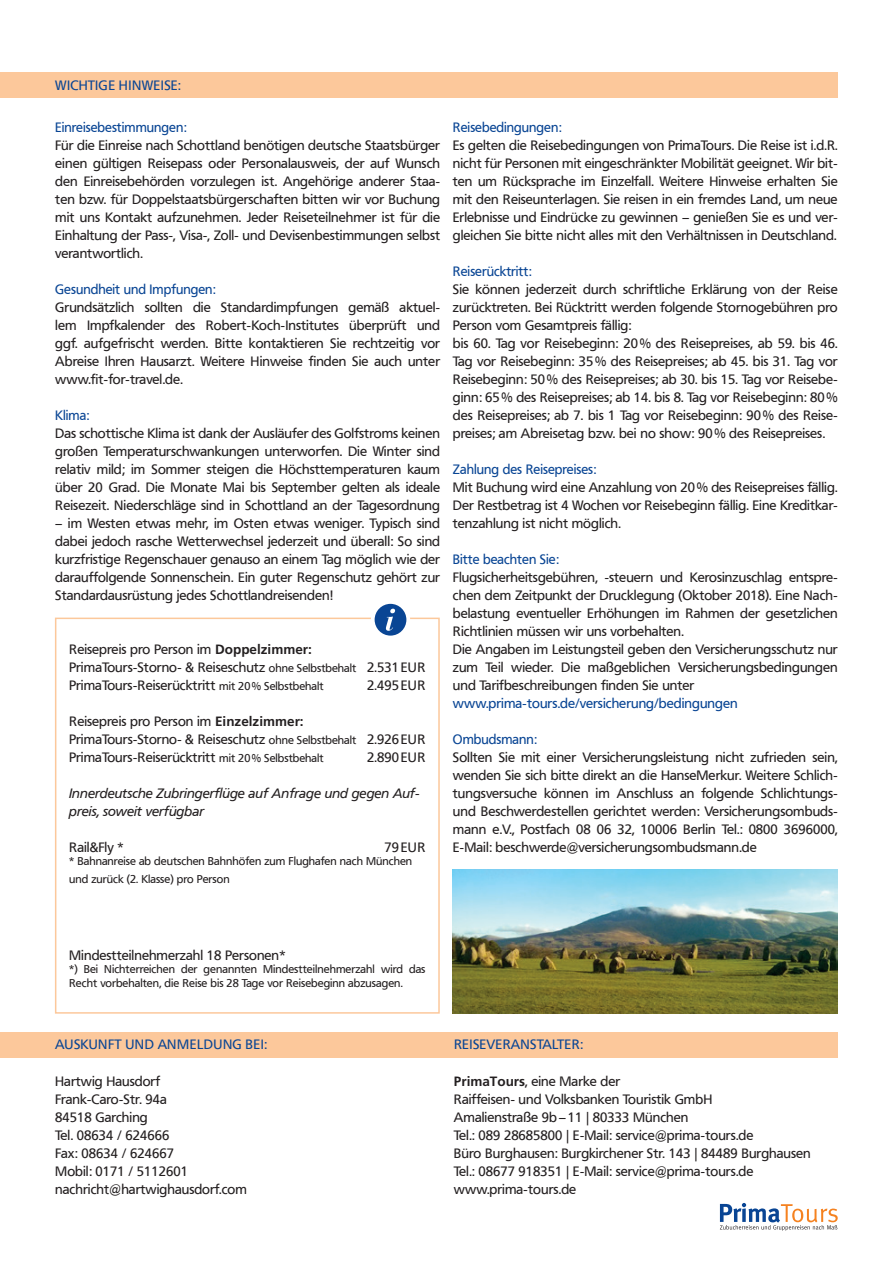
<style>
.page{position:relative;width:893px;height:1263px;background:#fff}
.page>*{position:absolute;margin:0;border:0;box-sizing:border-box;transform-origin:0 0}
.t1{font:13.5px/18px "Frutiger BSK";color:#231f20;text-align:justify}
.t2{font:13.5px "Frutiger BSK";color:#094594}
.t3{font:italic 13.5px/18px "Frutiger BSK";color:#231f20}
.t4{font:13.5px "Frutiger BSK";letter-spacing:.04em;color:#094594}
.t5{font:13.5px "Frutiger BSK";letter-spacing:.02em;color:#094594}
.t6{font:11.25px/18px "Frutiger BSK";color:#231f20}
.s1{font-family:"Frutiger";font-weight:700}
.s2{font-size:11.25px}
</style>
<div class="page">
<div style="left:0;top:72px;width:838px;height:26px;background:#fcc89b"></div>
<div style="left:0;top:1032px;width:838px;height:25px;background:#fcc89b"></div>
<svg style="left:720px;top:1203px;width:118px;height:28px"></svg>
<div style="left:55px;top:618px;width:385px;height:396px;border:2px solid #fcc89b"></div>
<div style="left:373px;top:602px;width:35px;height:35px;background:#094594;border-radius:50%"></div>
<div style="left:371px;top:600px;width:39px;height:39px;border:4px solid #fff;border-radius:50%"></div>
<svg style="left:386px;top:609px;width:9px;height:22px"></svg>
<img style="left:453px;top:870px;width:385px;height:144px">
<p class="t5" style="left:55px;top:77px;width:127px">wichtige Hinweise:</p>
<p class="t2" style="left:55px;top:119px;width:133px">Einreisebestimmungen:</p>
<p class="t1" style="left:55px;top:136px;width:386px">Für die Einreise nach Schottland benötigen deutsche Staatsbürger einen gültigen Reisepass oder Personalausweis, der auf Wunsch den Einreisebehörden vorzulegen ist. Angehörige anderer Staa&shy;ten bzw. für Doppelstaatsbürgerschaften bitten wir vor Buchung mit uns Kontakt aufzunehmen. Jeder Reiseteilnehmer ist für die Einhaltung der Pass-, Visa-, Zoll- und Devisenbestimmungen selbst verantwortlich.</p>
<p class="t2" style="left:55px;top:281px;width:162px">Gesundheit und Impfungen:</p>
<p class="t1" style="left:55px;top:298px;width:386px">Grundsätzlich sollten die Standardimpfungen gemäß aktuel&shy;lem Impfkalender des Robert-Koch-Institutes überprüft und ggf. aufgefrischt werden. Bitte kontaktieren Sie rechtzeitig vor Abreise Ihren Hausarzt. Weitere Hinweise finden Sie auch unter www.fit-for-travel.de.</p>
<p class="t2" style="left:55px;top:407px;width:36px">Klima:</p>
<p class="t1" style="left:55px;top:424px;width:386px">Das schottische Klima ist dank der Ausläufer des Golfstroms keinen großen Temperaturschwankungen unterworfen. Die Winter sind relativ mild; im Sommer steigen die Höchsttemperaturen kaum über 20 Grad. Die Monate Mai bis September gelten als ideale Reisezeit. Niederschläge sind in Schottland an der Tagesordnung</p>
<p class="t1" style="left:55px;top:514px;width:386px">– im Westen etwas mehr, im Osten etwas weniger. Typisch sind dabei jedoch rasche Wetterwechsel jederzeit und überall: So sind kurzfristige Regenschauer genauso an einem Tag möglich wie der darauffolgende Sonnenschein. Ein guter Regenschutz gehört zur Standardausrüstung jedes Schottlandreisenden!</p>
<p class="t1" style="left:69px;top:640px;width:358px;text-align:left">Reisepreis pro Person im <span class="s1">Doppelzimmer:<br></span>PrimaTours-Storno- &amp; Reiseschutz <span class="s2">ohne Selbstbehalt</span> 2.531EUR<br>PrimaTours-Reiserücktritt <span class="s2">mit 20% Selbstbehalt</span></p>
<p class="t1" style="left:367px;top:676px;width:60px">2.495EUR</p>
<p class="t1" style="left:69px;top:712px;width:358px;text-align:left">Reisepreis pro Person im <span class="s1">Einzelzimmer:<br></span>PrimaTours-Storno- &amp; Reiseschutz <span class="s2">ohne Selbstbehalt</span> 2.926EUR<br>PrimaTours-Reiserücktritt <span class="s2">mit 20% Selbstbehalt</span></p>
<p class="t1" style="left:367px;top:748px;width:60px">2.890EUR</p>
<p class="t3" style="left:69px;top:784px;width:352px">Innerdeutsche Zubringerflüge auf Anfrage und gegen Auf&shy;preis, soweit verfügbar</p>
<p class="t1" style="left:69px;top:838px;width:56px">Rail&amp;Fly *</p>
<p class="t1" style="left:384px;top:838px;width:43px">79EUR</p>
<p class="t6" style="left:69px;top:852px;width:345px">* Bahnanreise ab deutschen Bahnhöfen zum Flughafen nach München und zurück (2. Klasse) pro Person</p>
<p class="t2" style="left:453px;top:119px;width:110px">Reisebedingungen:</p>
<p class="t1" style="left:453px;top:136px;width:386px">Es gelten die Reisebedingungen von PrimaTours. Die Reise ist i.d.R. nicht für Personen mit eingeschränkter Mobilität geeignet. Wir bit&shy;ten um Rücksprache im Einzelfall. Weitere Hinweise erhalten Sie mit den Reiseunterlagen. Sie reisen in ein fremdes Land, um neue Erlebnisse und Eindrücke zu gewinnen – genießen Sie es und ver&shy;gleichen Sie bitte nicht alles mit den Verhältnissen in Deutschland.</p>
<p class="t2" style="left:453px;top:263px;width:80px">Reiserücktritt:</p>
<p class="t1" style="left:453px;top:280px;width:386px;text-align:left">Sie können jederzeit durch schriftliche Erklärung von der Reise zurücktreten. Bei Rücktritt werden folgende Stornogebühren pro Person vom Gesamtpreis fällig:<br>bis 60. Tag vor Reisebeginn: 20% des Reisepreises, ab 59. bis 46.<br>Tag vor Reisebeginn: 35% des Reisepreises; ab 45. bis 31. Tag vor Reisebeginn: 50% des Reisepreises; ab 30. bis 15. Tag vor Reisebe&shy;ginn: 65% des Reisepreises; ab 14. bis 8. Tag vor Reisebeginn: 80% des Reisepreises; ab 7. bis 1 Tag vor Reisebeginn: 90% des Reise&shy;preises; am Abreisetag bzw. bei no show: 90% des Reisepreises.</p>
<p class="t2" style="left:453px;top:461px;width:145px">Zahlung des Reisepreises:</p>
<p class="t1" style="left:453px;top:478px;width:386px">Mit Buchung wird eine Anzahlung von 20% des Reisepreises fällig.<br>Der Restbetrag ist 4 Wochen vor Reisebeginn fällig. Eine Kreditkar&shy;tenzahlung ist nicht möglich.</p>
<p class="t2" style="left:453px;top:551px;width:107px">Bitte beachten Sie:</p>
<p class="t1" style="left:453px;top:568px;width:386px;text-align:left">Flugsicherheitsgebühren, -steuern und Kerosinzuschlag entspre&shy;chen dem Zeitpunkt der Drucklegung (Oktober 2018). Eine Nach&shy;belastung eventueller Erhöhungen im Rahmen der gesetzlichen Richtlinien müssen wir uns vorbehalten.<br>Die Angaben im Leistungsteil geben den Versicherungsschutz nur zum Teil wieder. Die maßgeblichen Versicherungsbedingungen und Tarifbeschreibungen finden Sie unter</p>
<p class="t2" style="left:453px;top:695px;width:286px">www.prima-tours.de/versicherung/bedingungen</p>
<p class="t2" style="left:453px;top:731px;width:85px">Ombudsmann:</p>
<p class="t1" style="left:453px;top:748px;width:386px">Sollten Sie mit einer Versicherungsleistung nicht zufrieden sein, wenden Sie sich bitte direkt an die HanseMerkur. Weitere Schlich&shy;tungsversuche können im Anschluss an folgende Schlichtungs&shy;und Beschwerdestellen gerichtet werden: Versicherungsombuds&shy;mann e.V., Postfach 08 06 32, 10006 Berlin Tel.: 0800 3696000, E-Mail: beschwerde@versicherungsombudsmann.de</p>
<p class="t1" style="left:69px;top:946px;width:218px">Mindestteilnehmerzahl 18 Personen*</p>
<p class="t6" style="left:69px;top:962px;width:358px;line-height:13.5px">*) Bei Nichterreichen der genannten Mindestteilnehmerzahl wird das<br>Recht vorbehalten, die Reise bis 28 Tage vor Reisebeginn abzusagen.</p>
<p class="t4" style="left:55px;top:1037px;width:213px">auskunft und anmeldung bei:</p>
<p class="t2" style="left:454px;top:1037px;width:130px">Reiseveranstalter :</p>
<p class="t1" style="left:454px;top:1072px;width:358px;text-align:left"><span class="s1">PrimaTours</span>, eine Marke der<br>Raiffeisen- und Volksbanken Touristik GmbH<br>Amalienstraße 9b–11 | 80333 München<br>Tel.: 089 28685800 | E-Mail: service@prima-tours.de<br>Büro Burghausen: Burgkirchener Str. 143 | 84489 Burghausen Tel.: 08677 918351 | E-Mail: service@prima-tours.de www.prima-tours.de</p>
<p class="t1" style="left:55px;top:1072px;width:193px;text-align:left">Hartwig Hausdorf<br>Frank-Caro-Str. 94a<br>84518 Garching<br>Tel. 08634 / 624666<br>Fax: 08634 / 624667<br>Mobil: 0171 / 5112601 nachricht@hartwighausdorf.com</p>
</div>
